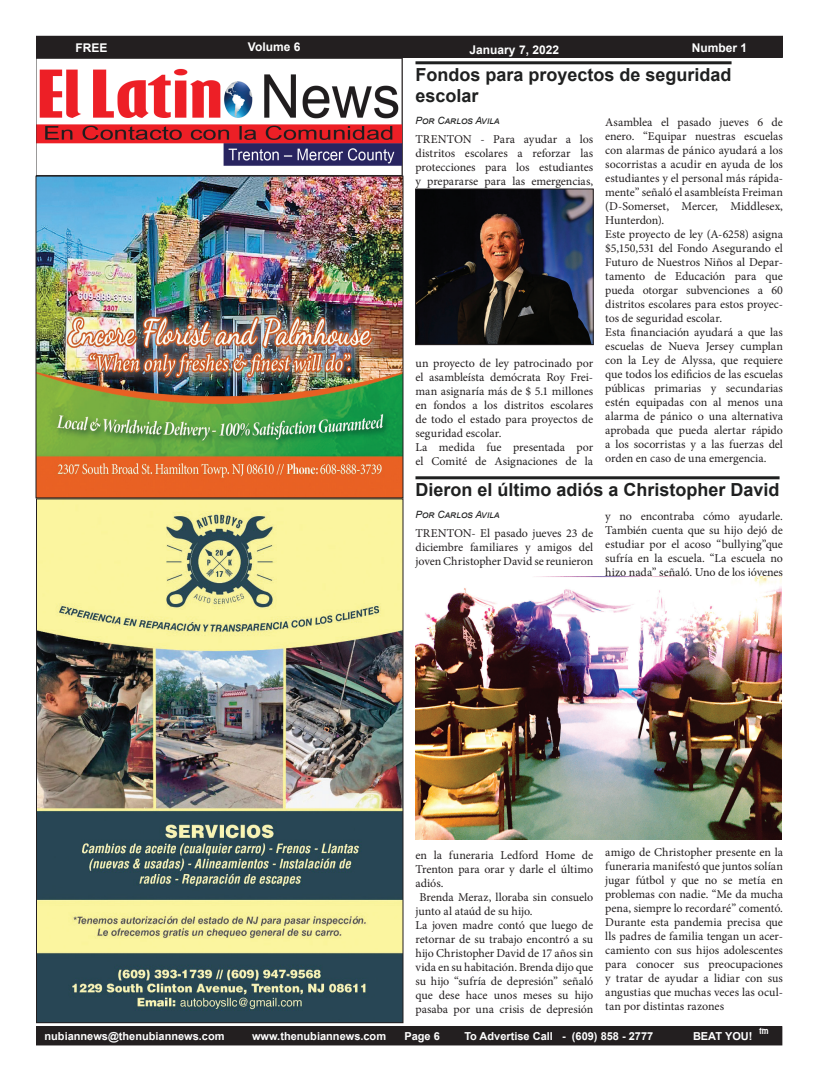
<style>
.page{position:relative;width:819px;height:1080px;background:#fff}
.page>*{position:absolute;margin:0;border:0;box-sizing:border-box;transform-origin:0 0}
.t1{font:700 18px/21px "Arial";color:#1f2020}
.t2{font:12px/14px "Minion Pro";letter-spacing:-.005em;color:#231f20;text-align:justify}
.t3{font:700 12px "Arial";color:#fff}
.t4{font:700 11px "Arial";color:#fff}
.t5{font:italic 10px "Arial";color:#1f2020}
.t6{font:8px "Hobo Std";color:#fff}
</style>
<div class="page">
<div style="left:36px;top:36px;width:746px;height:21px;background:#231f20"></div>
<div style="left:36px;top:36px;width:747px;height:22px;border:1px solid #231f20"></div>
<div style="left:36px;top:1027px;width:746px;height:18px;background:#231f20"></div>
<div style="left:36px;top:1026px;width:746px;height:19px;border:1px solid #231f20"></div>
<img style="left:36px;top:58px;width:367px;height:963px">
<hr style="left:416px;top:61px;width:316px;height:3px;background:#1f2020">
<hr style="left:416px;top:476px;width:364px;height:3px;background:#1f2020">
<img style="left:416px;top:576px;width:365px;height:263px">
<img style="left:417px;top:190px;width:175px;height:153px">
<div style="left:415px;top:188px;width:179px;height:157px;border:1px solid #231f20"></div>
<p class="t3" style="left:76px;top:39px;width:34px">FREE</p>
<p class="t3" style="left:248px;top:38px;width:54px">Volume 6</p>
<p class="t3" style="left:470px;top:41px;width:91px">January 7, 2022</p>
<p class="t3" style="left:692px;top:39px;width:57px">Number 1</p>
<h1 class="t1" style="left:416px;top:64px;width:318px">Fondos para proyectos de seguridad escolar</h1>
<p class="t5" style="left:416px;top:114px;width:86px">Por Carlos Avila</p>
<p class="t2" style="left:416px;top:132px;width:179px">TRENTON - Para ayudar a los distritos escolares a reforzar las protecciones para los estudiantes y prepararse para las emergencias,</p>
<p class="t2" style="left:605px;top:115px;width:179px;text-align:left">Asamblea el pasado jueves 6 de enero. “Equipar nuestras escuelas con alarmas de pánico ayudará a los socorristas a acudir en ayuda de los estudiantes y el personal más rápida&shy;mente” señaló el asambleísta Freiman (D-Somerset, Mercer, Middlesex, Hunterdon).<br>Este proyecto de ley (A-6258) asigna $5,150,531 del Fondo Asegurando el Futuro de Nuestros Niños al Depar&shy;tamento de Educación para que pueda otorgar subvenciones a 60 distritos escolares para estos proyec&shy;tos de seguridad escolar.<br>Esta financiación ayudará a que las escuelas de Nueva Jersey cumplan con la Ley de Alyssa, que requiere que todos los edificios de las escuelas públicas primarias y secundarias estén equipadas con al menos una alarma de pánico o una alternativa aprobada que pueda alertar rápido a los socorristas y a las fuerzas del orden en caso de una emergencia.</p>
<h1 class="t1" style="left:416px;top:479px;width:366px">Dieron el último adiós a Christopher David</h1>
<p class="t5" style="left:416px;top:508px;width:86px">Por Carlos Avila</p>
<p class="t2" style="left:416px;top:526px;width:179px">TRENTON- El pasado jueves 23 de diciembre familiares y amigos del joven Christopher David se reunieron</p>
<p class="t2" style="left:416px;top:356px;width:179px;text-align:left">un proyecto de ley patrocinado por el asambleísta demócrata Roy Frei&shy;man asignaría más de $ 5.1 millones en fondos a los distritos escolares de todo el estado para proyectos de seguridad escolar.<br>La medida fue presentada por el Comité de Asignaciones de la</p>
<p class="t2" style="left:605px;top:509px;width:179px">y no encontraba cómo ayudarle.<br>También cuenta que su hijo dejó de estudiar por el acoso “bullying”que sufría en la escuela. “La escuela no hizo nada” señaló. Uno de los jóvenes</p>
<p class="t2" style="left:416px;top:848px;width:179px">en la funeraria Ledford Home de</p>
<p class="t2" style="left:416px;top:862px;width:179px">Trenton para orar y darle el último</p>
<p class="t2" style="left:416px;top:876px;width:30px">adiós.</p>
<p class="t2" style="left:420px;top:890px;width:175px">Brenda Meraz, lloraba sin consuelo</p>
<p class="t2" style="left:416px;top:904px;width:119px">junto al ataúd de su hijo.</p>
<p class="t2" style="left:416px;top:918px;width:179px">La joven madre contó que luego de</p>
<p class="t2" style="left:416px;top:932px;width:179px">retornar de su trabajo encontró a su</p>
<p class="t2" style="left:416px;top:946px;width:179px">hijo Christopher David de 17 años sin</p>
<p class="t2" style="left:416px;top:960px;width:179px">vida en su habitación. Brenda dijo que</p>
<p class="t2" style="left:416px;top:974px;width:179px">su hijo “sufría de depresión” señaló</p>
<p class="t2" style="left:416px;top:988px;width:179px">que dese hace unos meses su hijo</p>
<p class="t2" style="left:416px;top:1002px;width:179px">pasaba por una crisis de depresión</p>
<p class="t2" style="left:605px;top:845px;width:179px">amigo de Christopher presente en la funeraria manifestó que juntos solían jugar fútbol y que no se metía en problemas con nadie. “Me da mucha pena, siempre lo recordaré” comentó.<br>Durante esta pandemia precisa que lls padres de familia tengan un acer&shy;camiento con sus hijos adolescentes para conocer sus preocupaciones y tratar de ayudar a lidiar con sus angustias que muchas veces las ocul&shy;tan por distintas razones</p>
<p class="t6" style="left:759px;top:1026px;width:11px">tm</p>
<p class="t4" style="left:45px;top:1029px;width:182px">nubiannews@thenubiannews.com</p>
<p class="t4" style="left:252px;top:1029px;width:136px">www.thenubiannews.com</p>
<p class="t4" style="left:404px;top:1029px;width:37px">Page 6</p>
<p class="t4" style="left:464px;top:1029px;width:190px">To Advertise Call - (609) 858 - 2777</p>
<p class="t4" style="left:693px;top:1029px;width:61px">BEAT YOU!</p>
</div>
